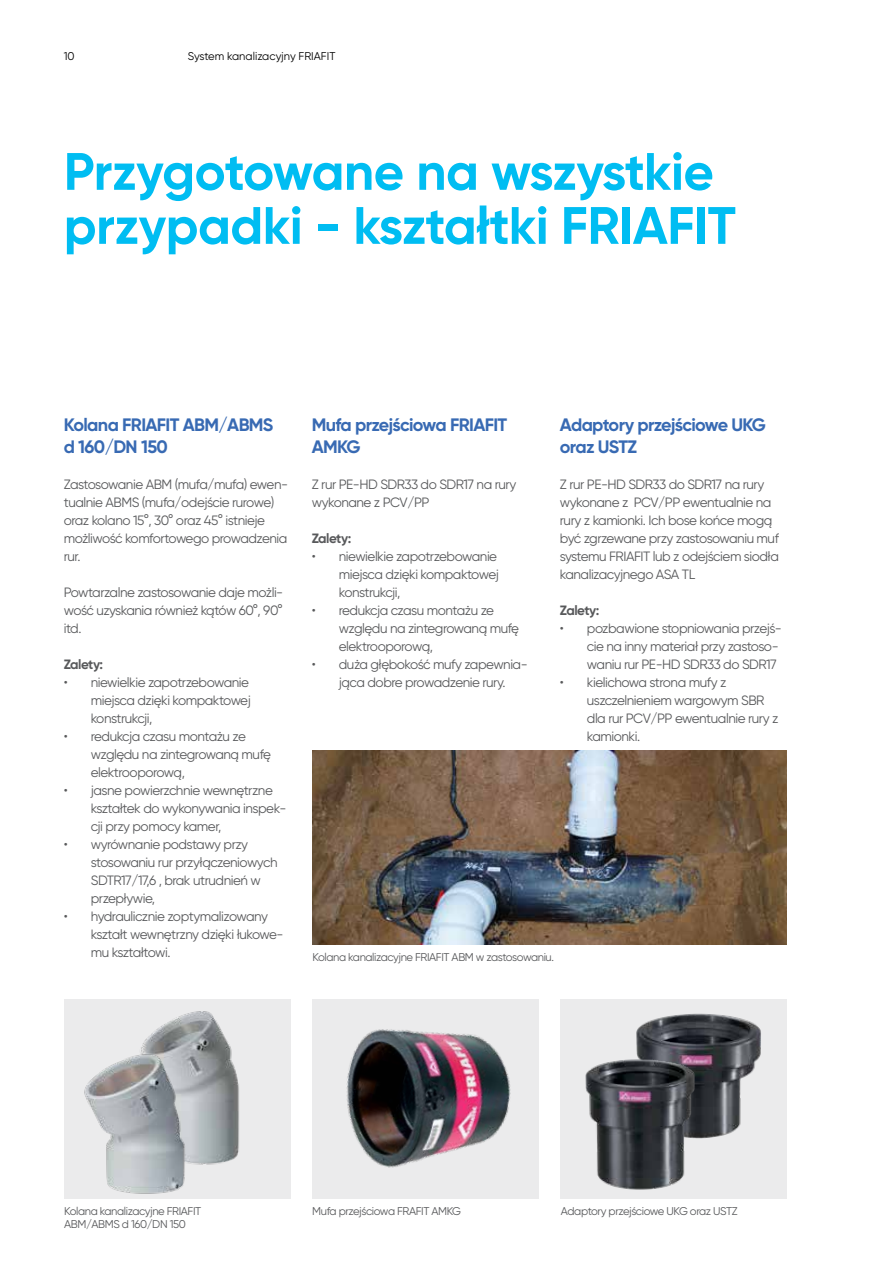
<style>
.page{position:relative;width:893px;height:1263px;background:#fff}
.page>*{position:absolute;margin:0;border:0;box-sizing:border-box;transform-origin:0 0}
.t1{font:700 52.5px/54px "Gilroy";letter-spacing:-.01em;color:#00bdf2}
.t2{font:700 18px/21.6px "Gilroy";letter-spacing:-.035em;color:#386ab3}
.t3{font:13.5px/18px "Gilroy";letter-spacing:-.035em;color:#58595b}
.t4{font:700 13.5px "Gilroy";letter-spacing:-.035em;color:#58595b}
.t5{font:11.25px "Gilroy";letter-spacing:-.035em;color:#58595b}
.t6{font:11.25px "Gilroy";color:#000}
</style>
<div class="page">
<div style="left:64px;top:999px;width:227px;height:200px;background:#ebebec"></div>
<div style="left:312px;top:999px;width:227px;height:200px;background:#ebebec"></div>
<div style="left:560px;top:999px;width:227px;height:200px;background:#ebebec"></div>
<img style="left:142px;top:1011px;width:97px;height:154px">
<img style="left:84px;top:1047px;width:107px;height:147px">
<img style="left:346px;top:1029px;width:165px;height:139px">
<img style="left:636px;top:1013px;width:125px;height:125px">
<img style="left:585px;top:1057px;width:112px;height:133px">
<img style="left:312px;top:751px;width:474px;height:193px">
<p class="t6" style="left:64px;top:49px;width:12px">10</p>
<p class="t6" style="left:188px;top:49px;width:149px">System kanalizacyjny FRIAFIT</p>
<h1 class="t1" style="left:64px;top:144px;width:674px">Przygotowane na wszystkie przypadki - kształtki FRIAFIT</h1>
<h2 class="t2" style="left:64px;top:414px;width:211px">Kolana FRIAFIT ABM/ABMS d 160/DN 150</h2>
<p class="t3" style="left:64px;top:475px;width:226px">Zastosowanie ABM (mufa/mufa) ewen&shy;tualnie ABMS (mufa/odejście rurowe) oraz kolano 15°, 30° oraz 45° istnieje możliwość komfortowego prowadzenia rur.</p>
<p class="t3" style="left:64px;top:583px;width:221px;text-align:justify">Powtarzalne zastosowanie daje możli&shy;wość uzyskania również kątów 60°, 90° itd.</p>
<p class="t4" style="left:64px;top:656px;width:41px">Zalety:</p>
<p class="t3" style="left:91px;top:673px;width:161px;text-indent:-27px">• niewielkie zapotrzebowanie miejsca dzięki kompaktowej konstrukcji,</p>
<p class="t3" style="left:91px;top:727px;width:182px;text-indent:-27px">• redukcja czasu montażu ze względu na zintegrowaną mufę elektrooporową,</p>
<p class="t3" style="left:91px;top:781px;width:197px;text-indent:-27px">• jasne powierzchnie wewnętrzne kształtek do wykonywania inspek&shy;cji przy pomocy kamer,</p>
<p class="t3" style="left:91px;top:835px;width:188px;text-indent:-27px">• wyrównanie podstawy przy stosowaniu rur przyłączeniowych<br>SDTR17/17,6 , brak utrudnień w przepływie,</p>
<p class="t3" style="left:91px;top:907px;width:194px;text-indent:-27px">• hydraulicznie zoptymalizowany kształt wewnętrzny dzięki łukowe&shy;mu kształtowi.</p>
<h2 class="t2" style="left:312px;top:414px;width:197px">Mufa przejściowa FRIAFIT<br>AMKG</h2>
<p class="t3" style="left:312px;top:475px;width:206px">Z rur PE-HD SDR33 do SDR17 na rury wykonane z PCV/PP</p>
<p class="t4" style="left:312px;top:530px;width:41px">Zalety:</p>
<p class="t3" style="left:339px;top:547px;width:161px;text-indent:-27px">• niewielkie zapotrzebowanie miejsca dzięki kompaktowej konstrukcji,</p>
<p class="t3" style="left:339px;top:601px;width:182px;text-indent:-27px">• redukcja czasu montażu ze względu na zintegrowaną mufę elektrooporową,</p>
<p class="t3" style="left:312px;top:655px;width:217px;text-align:center">• duża głębokość mufy zapewnia&shy;jąca dobre prowadzenie rury.</p>
<h2 class="t2" style="left:560px;top:414px;width:208px">Adaptory przejściowe UKG oraz USTZ</h2>
<p class="t3" style="left:560px;top:475px;width:221px">Z rur PE-HD SDR33 do SDR17 na rury wykonane z PCV/PP ewentualnie na rury z kamionki. Ich bose końce mogą być zgrzewane przy zastosowaniu muf systemu FRIAFIT lub z odejściem siodła kanalizacyjnego ASA TL</p>
<p class="t4" style="left:560px;top:602px;width:41px">Zalety:</p>
<p class="t3" style="left:587px;top:619px;width:196px;text-indent:-27px">• pozbawione stopniowania przejś&shy;cie na inny materiał przy zastoso&shy;waniu rur PE-HD SDR33 do SDR17</p>
<p class="t3" style="left:587px;top:673px;width:193px;text-indent:-27px">• kielichowa strona mufy z uszczelnieniem wargowym SBR dla rur PCV/PP ewentualnie rury z kamionki.</p>
<p class="t5" style="left:312px;top:950px;width:243px">Kolana kanalizacyjne FRIAFIT ABM w zastosowaniu.</p>
<p class="t5" style="left:64px;top:1204px;width:139px">Kolana kanalizacyjne FRIAFIT</p>
<p class="t5" style="left:312px;top:1204px;width:150px">Mufa przejściowa FRAFIT AMKG</p>
<p class="t5" style="left:64px;top:1217px;width:123px">ABM/ABMS d 160/DN 150</p>
<p class="t5" style="left:561px;top:1204px;width:178px">Adaptory przejściowe UKG oraz USTZ</p>
</div>
